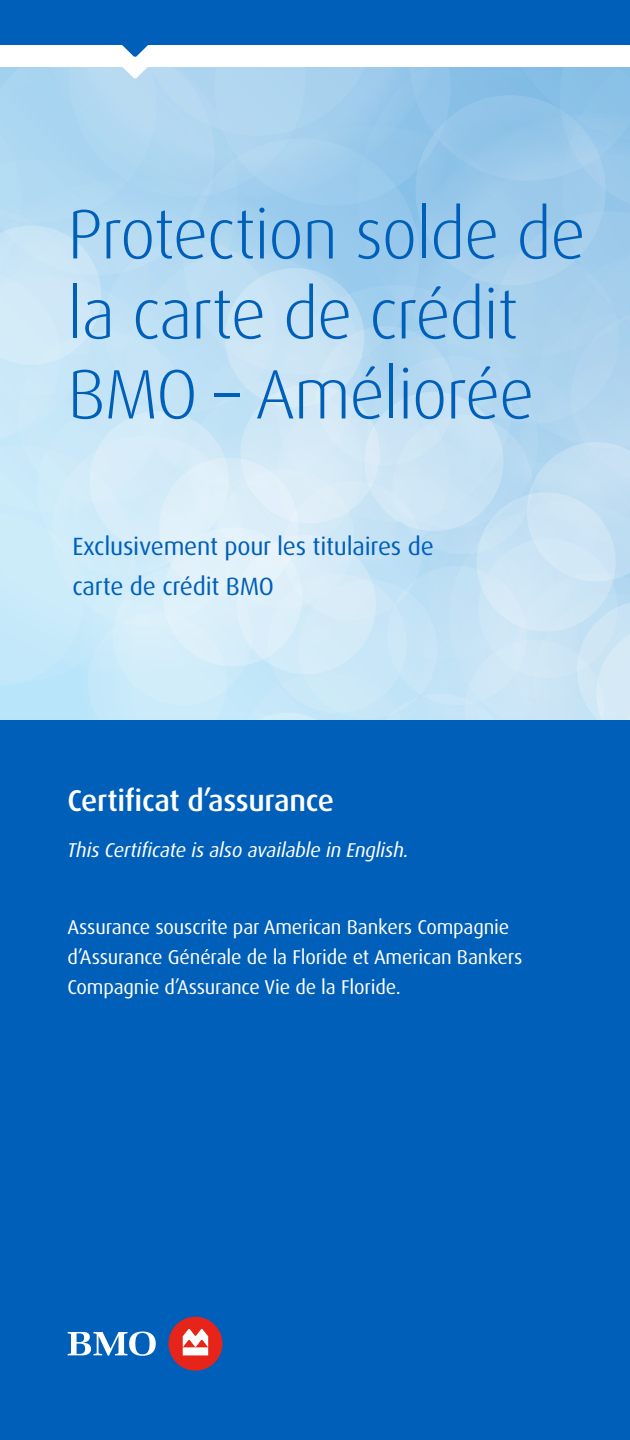
<style>
.page{position:relative;width:630px;height:1440px;background:#fff}
.page>*{position:absolute;margin:0;border:0;box-sizing:border-box;transform-origin:0 0}
.t1{font:300 70px/80px "Dax Pro";letter-spacing:-.02em;color:#005fb9}
.t2{font:500 30px "Dax Pro";letter-spacing:-.01em;color:#fff}
.t3{font:25px/40px "Dax Pro";letter-spacing:-.01em;color:#005fb9}
.t4{font:20px/30px "Dax Pro";letter-spacing:-.01em;color:#fff}
.t5{font:italic 20px "Dax Pro";letter-spacing:-.01em;color:#fff}
</style>
<div class="page">
<div style="left:0;top:720px;width:630px;height:720px;background:#005fb9"></div>
<div style="left:0;top:0;width:630px;height:45px;background:#005fb9"></div>
<svg style="left:0;top:45px;width:630px;height:675px;background:#bedef3"></svg>
<svg style="left:68px;top:1332px;width:88px;height:24px"></svg>
<div style="left:168px;top:1317px;width:54px;height:54px;background:#e72419;border-radius:50%"></div>
<svg style="left:183px;top:1329px;width:25px;height:26px"></svg>
<h1 class="t1" style="left:68px;top:194px;width:520px">Protection solde de la carte de crédit<br>BMO – Améliorée</h1>
<p class="t3" style="left:72px;top:526px;width:363px">Exclusivement pour les titulaires de carte de crédit BMO</p>
<h2 class="t2" style="left:68px;top:781px;width:268px">Certificat d’assurance</h2>
<p class="t5" style="left:68px;top:837px;width:343px">This Certificate is also available in English.</p>
<p class="t4" style="left:68px;top:912px;width:457px">Assurance souscrite par American Bankers Compagnie d’Assurance Générale de la Floride et American Bankers<br>Compagnie d’Assurance Vie de la Floride.</p>
</div>
